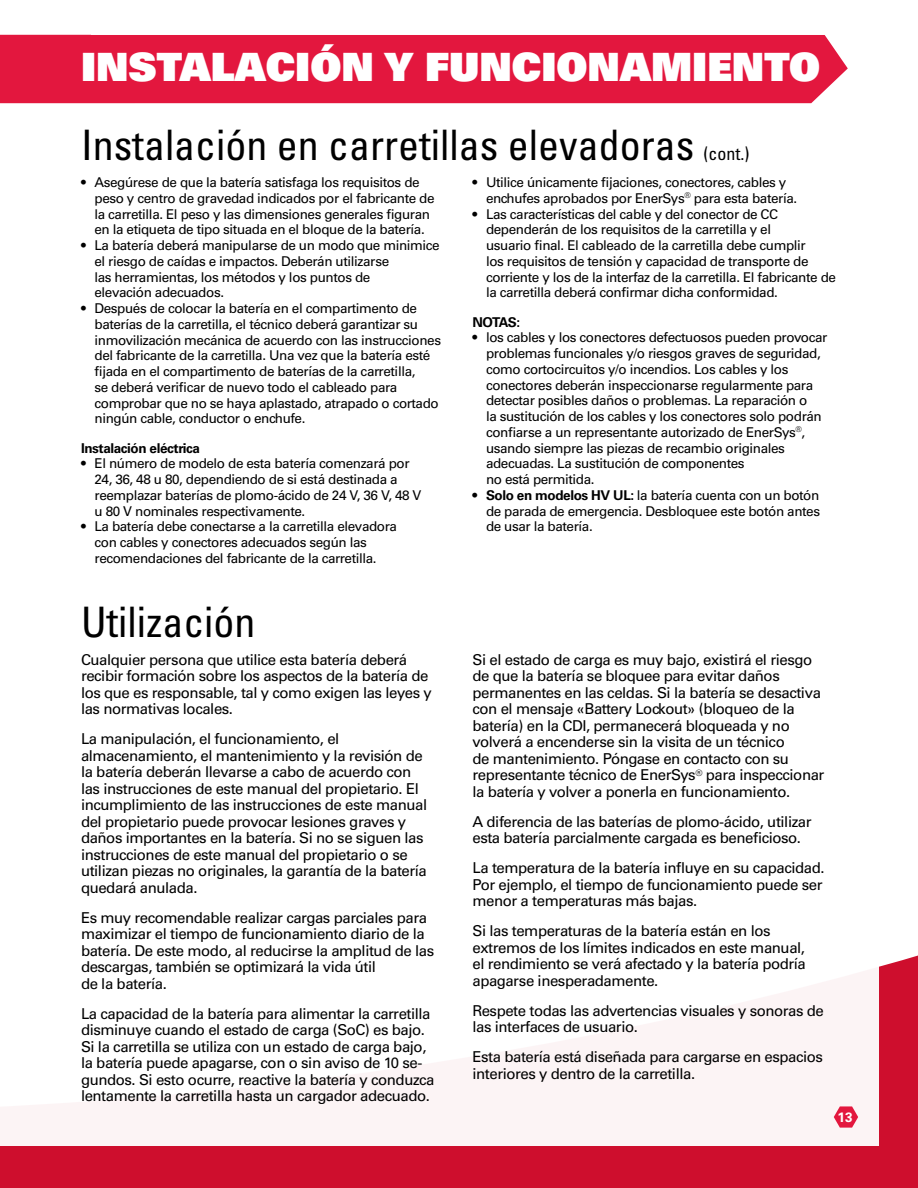
<style>
.page{position:relative;width:918px;height:1188px;background:#fff}
.page>*{position:absolute;margin:0;border:0;box-sizing:border-box;transform-origin:0 0}
.Labels{font:condensed 42px "Univers LT Std";color:#000}
.t1{font:39px "Univers LT Std X Black";color:#fff}
.Labels-2{font:condensed 18px "Univers LT Std";color:#000}
.Labels-3{font:15px/16.5px "Univers LT Std";letter-spacing:-.03em;color:#000}
.t2{font:13.5px/15.8px "Univers LT Std";letter-spacing:-.03em;color:#000}
.Labels-4{font:700 13.5px "Univers LT Std";letter-spacing:-.03em;color:#000}
.t3{font:700 13.5px "Univers LT Std";color:#fff}
.s1{font-weight:700}
</style>
<div class="page">
<div style="left:0;top:955px;width:918px;height:233px;background:#ce0e2d"></div>
<div style="left:0;top:857px;width:879px;height:289px;background:#fff"></div>
<div style="left:135px;top:35px;width:713px;height:68px;background:#e3173e"></div>
<div style="left:0;top:35px;width:135px;height:68px;background:#e3173e"></div>
<svg style="left:834px;top:1106px;width:24px;height:22px"></svg>
<p class="t1" style="left:81px;top:42px;width:741px">INSTALACIÓN Y FUNCIONAMIENTO</p>
<p class="Labels" style="left:81px;top:118px;width:615px">Instalación en carretillas elevadoras</p>
<p class="Labels-2" style="left:704px;top:142px;width:48px">(cont.)</p>
<p class="t2" style="left:94px;top:175px;width:342px;text-indent:-14px">• Asegúrese de que la batería satisfaga los requisitos de peso y centro de gravedad indicados por el fabricante de la carretilla. El peso y las dimensiones generales figuran en la etiqueta de tipo situada en el bloque de la batería.</p>
<p class="t2" style="left:94px;top:238px;width:347px;text-indent:-14px">• La batería deberá manipularse de un modo que minimice el riesgo de caídas e impactos. Deberán utilizarse<br>las herramientas, los métodos y los puntos de<br>elevación adecuados.</p>
<p class="t2" style="left:94px;top:301px;width:348px;text-indent:-14px">• Después de colocar la batería en el compartimento de baterías de la carretilla, el técnico deberá garantizar su inmovilización mecánica de acuerdo con las instrucciones del fabricante de la carretilla. Una vez que la batería esté fijada en el compartimento de baterías de la carretilla,<br>se deberá verificar de nuevo todo el cableado para comprobar que no se haya aplastado, atrapado o cortado ningún cable, conductor o enchufe.</p>
<p class="Labels-4" style="left:81px;top:440px;width:120px">Instalación eléctrica</p>
<p class="t2" style="left:94px;top:456px;width:329px;text-indent:-14px">• El número de modelo de esta batería comenzará por 24, 36, 48 u 80, dependiendo de si está destinada a reemplazar baterías de plomo-ácido de 24 V, 36 V, 48 V u 80 V nominales respectivamente.</p>
<p class="t2" style="left:94px;top:519px;width:304px;text-indent:-14px">• La batería debe conectarse a la carretilla elevadora con cables y conectores adecuados según las recomendaciones del fabricante de la carretilla.</p>
<p class="Labels" style="left:81px;top:596px;width:176px">Utilización</p>
<p class="Labels-3" style="left:81px;top:652px;width:352px">Cualquier persona que utilice esta batería deberá recibir formación sobre los aspectos de la batería de los que es responsable, tal y como exigen las leyes y las normativas locales.</p>
<p class="Labels-3" style="left:81px;top:731px;width:348px">La manipulación, el funcionamiento, el almacenamiento, el mantenimiento y la revisión de la batería deberán llevarse a cabo de acuerdo con las instrucciones de este manual del propietario. El incumplimiento de las instrucciones de este manual del propietario puede provocar lesiones graves y daños importantes en la batería. Si no se siguen las instrucciones de este manual del propietario o se utilizan piezas no originales, la garantía de la batería quedará anulada.</p>
<p class="Labels-3" style="left:81px;top:910px;width:355px">Es muy recomendable realizar cargas parciales para maximizar el tiempo de funcionamiento diario de la batería. De este modo, al reducirse la amplitud de las descargas, también se optimizará la vida útil<br>de la batería.</p>
<p class="Labels-3" style="left:81px;top:1006px;width:355px">La capacidad de la batería para alimentar la carretilla disminuye cuando el estado de carga (SoC) es bajo.<br>Si la carretilla se utiliza con un estado de carga bajo, la batería puede apagarse, con o sin aviso de 10 se&shy;gundos. Si esto ocurre, reactive la batería y conduzca lentamente la carretilla hasta un cargador adecuado.</p>
<p class="t2" style="left:486px;top:175px;width:313px;text-indent:-14px">• Utilice únicamente fijaciones, conectores, cables y enchufes aprobados por EnerSys<sup>®</sup> para esta batería.</p>
<p class="t2" style="left:486px;top:206px;width:352px;text-indent:-14px">• Las características del cable y del conector de CC dependerán de los requisitos de la carretilla y el<br>usuario final. El cableado de la carretilla debe cumplir<br>los requisitos de tensión y capacidad de transporte de corriente y los de la interfaz de la carretilla. El fabricante de la carretilla deberá confirmar dicha conformidad.</p>
<p class="Labels-4" style="left:472px;top:314px;width:49px">NOTAS:</p>
<p class="t2" style="left:486px;top:330px;width:343px;text-indent:-14px">• los cables y los conectores defectuosos pueden provocar problemas funcionales y/o riesgos graves de seguridad, como cortocircuitos y/o incendios. Los cables y los conectores deberán inspeccionarse regularmente para detectar posibles daños o problemas. La reparación o<br>la sustitución de los cables y los conectores solo podrán confiarse a un representante autorizado de EnerSys<sup>®</sup>, usando siempre las piezas de recambio originales adecuadas. La sustitución de componentes<br>no está permitida.</p>
<p class="t2" style="left:486px;top:487px;width:336px;text-align:justify;text-indent:-14px"><span class="s1">• Solo en modelos HV UL:</span> la batería cuenta con un botón de parada de emergencia. Desbloquee este botón antes de usar la batería.</p>
<p class="Labels-3" style="left:472px;top:652px;width:353px">Si el estado de carga es muy bajo, existirá el riesgo de que la batería se bloquee para evitar daños permanentes en las celdas. Si la batería se desactiva con el mensaje «Battery Lockout» (bloqueo de la batería) en la CDI, permanecerá bloqueada y no volverá a encenderse sin la visita de un técnico<br>de mantenimiento. Póngase en contacto con su representante técnico de EnerSys<sup>®</sup> para inspeccionar la batería y volver a ponerla en funcionamiento.</p>
<p class="Labels-3" style="left:472px;top:814px;width:341px">A diferencia de las baterías de plomo-ácido, utilizar esta batería parcialmente cargada es beneficioso.</p>
<p class="Labels-3" style="left:472px;top:860px;width:354px">La temperatura de la batería influye en su capacidad.<br>Por ejemplo, el tiempo de funcionamiento puede ser menor a temperaturas más bajas.</p>
<p class="Labels-3" style="left:472px;top:923px;width:335px">Si las temperaturas de la batería están en los extremos de los límites indicados en este manual, el rendimiento se verá afectado y la batería podría apagarse inesperadamente.</p>
<p class="Labels-3" style="left:472px;top:1003px;width:353px">Respete todas las advertencias visuales y sonoras de las interfaces de usuario.</p>
<p class="Labels-3" style="left:472px;top:1049px;width:352px">Esta batería está diseñada para cargarse en espacios interiores y dentro de la carretilla.</p>
<p class="t3" style="left:837px;top:1109px;width:17px">13</p>
</div>
